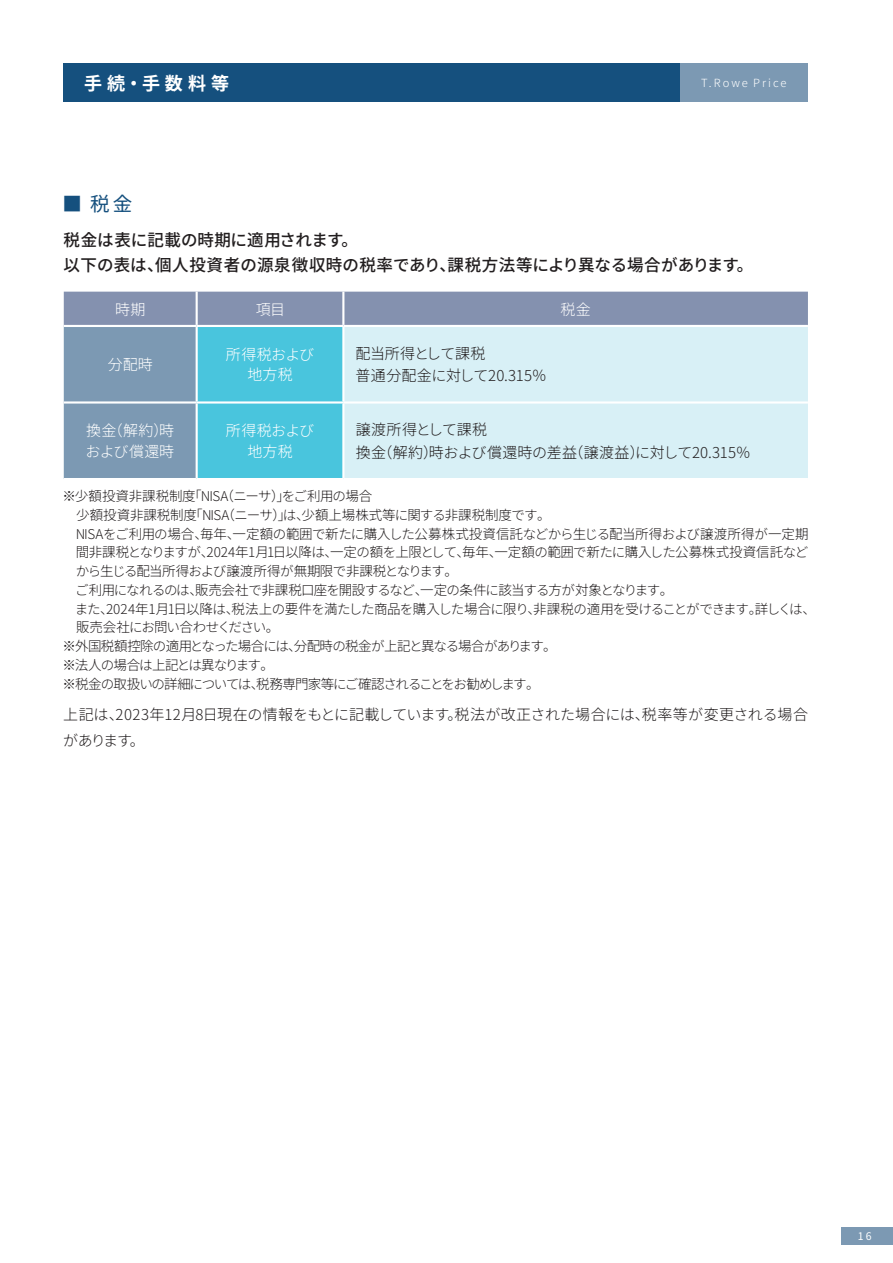
<style>
.page{position:relative;width:893px;height:1263px;background:#fff}
.page>*{position:absolute;margin:0;border:0;box-sizing:border-box;transform-origin:0 0}
.t1{font:19.5px "Noto Sans JP";color:#15507e}
.t2{font:700 18px "Noto Sans JP";letter-spacing:.28em;color:#fff}
.t3{font:500 16.5px/25.5px "Noto Sans JP";letter-spacing:.005em;color:#231f20}
.t4{font:300 15px/22.5px "Noto Sans JP";letter-spacing:-.01em;color:#231f20}
.t5{font:300 15px/20.2px "Noto Sans JP";letter-spacing:.015em;color:#fff;text-align:center}
.t6{font:300 13.5px "Noto Sans JP";letter-spacing:-.04em;color:#231f20}
.t7{font:300 13.5px "Noto Sans JP";letter-spacing:-.01em;color:#231f20}
.t8{font:300 13.5px "Noto Sans JP";letter-spacing:-.08em;color:#231f20}
.t9{font:300 13.5px "Noto Sans JP";letter-spacing:-.015em;color:#231f20}
.t10{font:300 13.5px "Noto Sans JP";letter-spacing:-.065em;color:#231f20}
.t11{font:300 11.25px "Noto Sans JP";letter-spacing:.175em;color:#fff}
.t12{font:10.5px "Noto Sans JP";color:#fff}
</style>
<div class="page">
<div style="left:841px;top:1227px;width:52px;height:17px;background:#7c99b3"></div>
<svg style="left:64px;top:292px;width:744px;height:186px;background:#6ea4bf"></svg>
<div style="left:344px;top:327px;width:464px;height:151px;background:#d8f0f6"></div>
<hr style="left:196px;top:292px;width:2px;height:33px;background:#fff">
<hr style="left:342px;top:292px;width:2px;height:33px;background:#fff">
<hr style="left:196px;top:327px;width:2px;height:74px;background:#fff">
<hr style="left:342px;top:327px;width:2px;height:74px;background:#fff">
<hr style="left:196px;top:404px;width:2px;height:74px;background:#fff">
<hr style="left:342px;top:404px;width:2px;height:74px;background:#fff">
<hr style="left:64px;top:401px;width:133px;height:3px;background:#fff">
<hr style="left:197px;top:401px;width:146px;height:3px;background:#fff">
<hr style="left:343px;top:401px;width:465px;height:3px;background:#fff">
<hr style="left:64px;top:325px;width:133px;height:2px;background:#fff">
<hr style="left:197px;top:325px;width:146px;height:2px;background:#fff">
<hr style="left:343px;top:325px;width:465px;height:2px;background:#fff">
<div style="left:64px;top:64px;width:744px;height:38px;background:#15507e"></div>
<div style="left:680px;top:64px;width:128px;height:38px;background:#7c99b3"></div>
<h2 class="t2" style="left:84px;top:73px;width:146px">手続・手数料等</h2>
<p class="t11" style="left:701px;top:77px;width:87px">T.Rowe Price</p>
<h1 class="t1" style="left:63px;top:193px;width:71px">■ 税金</h1>
<p class="t3" style="left:63px;top:228px;width:691px">税金は表に記載の時期に適用されます。<br>以下の表は、個人投資者の源泉徴収時の税率であり、課税方法等により異なる場合があります。</p>
<p class="t5" style="left:115px;top:299px;width:32px">時期</p>
<p class="t5" style="left:256px;top:299px;width:31px">項目</p>
<p class="t5" style="left:561px;top:299px;width:32px">税金</p>
<p class="t5" style="left:108px;top:355px;width:47px">分配時</p>
<p class="t5" style="left:226px;top:344px;width:90px">所得税および地方税</p>
<p class="t4" style="left:356px;top:342px;width:193px">配当所得として課税<br>普通分配金に対して20.315％</p>
<p class="t5" style="left:85px;top:421px;width:90px;text-align:left">換金（解約）時および償還時</p>
<p class="t5" style="left:226px;top:421px;width:90px">所得税および地方税</p>
<p class="t4" style="left:356px;top:419px;width:396px">譲渡所得として課税<br>換金（解約）時および償還時の差益（譲渡益）に対して20.315％</p>
<p class="t9" style="left:63px;top:489px;width:311px">※少額投資非課税制度「NISA（ニーサ）」をご利用の場合</p>
<p class="t7" style="left:76px;top:507px;width:476px">少額投資非課税制度「NISA（ニーサ）」は、少額上場株式等に関する非課税制度です。</p>
<p class="t6" style="left:76px;top:526px;width:734px">NISAをご利用の場合、毎年、一定額の範囲で新たに購入した公募株式投資信託などから生じる配当所得および譲渡所得が一定期</p>
<p class="t6" style="left:76px;top:545px;width:734px">間非課税となりますが、2024年1月1日以降は、一定の額を上限として、毎年、一定額の範囲で新たに購入した公募株式投資信託など</p>
<p class="t6" style="left:76px;top:564px;width:384px">から生じる配当所得および譲渡所得が無期限で非課税となります。</p>
<p class="t6" style="left:75px;top:582px;width:600px">ご利用になれるのは、販売会社で非課税口座を開設するなど、一定の条件に該当する方が対象となります。</p>
<p class="t6" style="left:75px;top:601px;width:743px">また、2024年1月1日以降は、税法上の要件を満たした商品を購入した場合に限り、非課税の適用を受けることができます。詳しくは、</p>
<p class="t6" style="left:76px;top:620px;width:204px">販売会社にお問い合わせください。</p>
<p class="t6" style="left:63px;top:639px;width:496px">※外国税額控除の適用となった場合には、分配時の税金が上記と異なる場合があります。</p>
<p class="t10" style="left:63px;top:657px;width:213px">※法人の場合は上記とは異なります。</p>
<p class="t8" style="left:63px;top:676px;width:478px">※税金の取扱いの詳細については、税務専門家等にご確認されることをお勧めします。</p>
<p class="t4" style="left:63px;top:702px;width:746px;line-height:25.5px">上記は、2023年12月8日現在の情報をもとに記載しています。税法が改正された場合には、税率等が変更される場合があります。</p>
<p class="t12" style="left:858px;top:1230px;width:15px">16</p>
</div>
